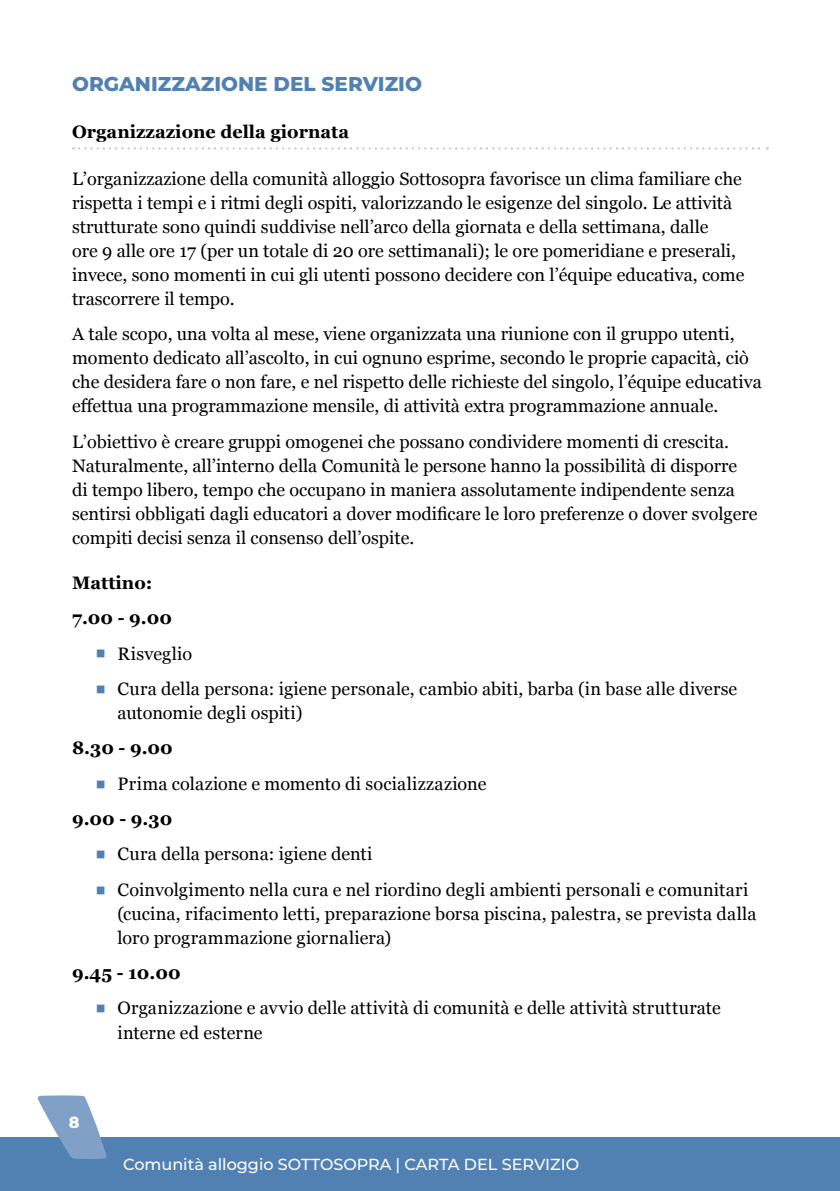
<style>
.page{position:relative;width:840px;height:1191px;background:#fff}
.page>*{position:absolute;margin:0;border:0;box-sizing:border-box;transform-origin:0 0}
.t1{font:800 20px "Montserrat";color:#5181b2}
.t2{font:18px/24px "Georgia";color:#000}
.t3{font:700 18px/35.4px "Georgia";color:#000}
.t4{font:500 16px "Montserrat";color:#fff}
.t5{font:800 16px "Montserrat";color:#fff}
.s1{color:#5181b2}
.s2{font-weight:700}
</style>
<div class="page">
<svg style="left:73px;top:147px;width:694px;height:2px"></svg>
<div style="left:0;top:1137px;width:839px;height:54px;background:#5181b2"></div>
<svg style="left:37px;top:1095px;width:70px;height:64px"></svg>
<p class="t1" style="left:72px;top:70px;width:351px">ORGANIZZAZIONE DEL SERVIZIO</p>
<p class="t3" style="left:72px;top:113px;width:278px">Organizzazione della giornata</p>
<p class="t2" style="left:72px;top:166px;width:673px">L’organizzazione della comunità alloggio Sottosopra favorisce un clima familiare che rispetta i tempi e i ritmi degli ospiti, valorizzando le esigenze del singolo. Le attività strutturate sono quindi suddivise nell’arco della giornata e della settimana, dalle<br>ore 9 alle ore 17 (per un totale di 20 ore settimanali); le ore pomeridiane e preserali, invece, sono momenti in cui gli utenti possono decidere con l’équipe educativa, come trascorrere il tempo.</p>
<p class="t2" style="left:72px;top:321px;width:690px">A tale scopo, una volta al mese, viene organizzata una riunione con il gruppo utenti, momento dedicato all’ascolto, in cui ognuno esprime, secondo le proprie capacità, ciò che desidera fare o non fare, e nel rispetto delle richieste del singolo, l’équipe educativa effettua una programmazione mensile, di attività extra programmazione annuale.</p>
<p class="t2" style="left:72px;top:428px;width:686px">L’obiettivo è creare gruppi omogenei che possano condividere momenti di crescita.<br>Naturalmente, all’interno della Comunità le persone hanno la possibilità di disporre<br>di tempo libero, tempo che occupano in maniera assolutamente indipendente senza sentirsi obbligati dagli educatori a dover modificare le loro preferenze o dover svolgere compiti decisi senza il consenso dell’ospite.</p>
<p class="t3" style="left:72px;top:564px;width:101px">Mattino:<br>7.00 - 9.00</p>
<p class="t2" style="left:95px;top:640px;width:99px"><span class="s1">▪</span> Risveglio</p>
<p class="t2" style="left:117px;top:676px;width:621px;text-indent:-23px"><span class="s1">▪</span> Cura della persona: igiene personale, cambio abiti, barba (in base alle diverse autonomie degli ospiti)</p>
<p class="t3" style="left:72px;top:729px;width:102px">8.30 - 9.00</p>
<p class="t2" style="left:72px;top:765px;width:415px;line-height:35.4px;text-indent:23px"><span class="s1">▪</span> Prima colazione e momento di socializzazione<br><span class="s2">9.00 - 9.30</span></p>
<p class="t2" style="left:95px;top:841px;width:279px"><span class="s1">▪</span> Cura della persona: igiene denti</p>
<p class="t2" style="left:117px;top:876px;width:640px;text-indent:-23px"><span class="s1">▪</span> Coinvolgimento nella cura e nel riordino degli ambienti personali e comunitari (cucina, rifacimento letti, preparazione borsa piscina, palestra, se prevista dalla loro programmazione giornaliera)</p>
<p class="t3" style="left:72px;top:954px;width:110px">9.45 - 10.00</p>
<p class="t2" style="left:117px;top:995px;width:604px;text-indent:-23px"><span class="s1">▪</span> Organizzazione e avvio delle attività di comunità e delle attività strutturate interne ed esterne</p>
<p class="t5" style="left:69px;top:1110px;width:12px">8</p>
<p class="t4" style="left:123px;top:1153px;width:457px">Comunità alloggio SOTTOSOPRA | CARTA DEL SERVIZIO</p>
</div>
